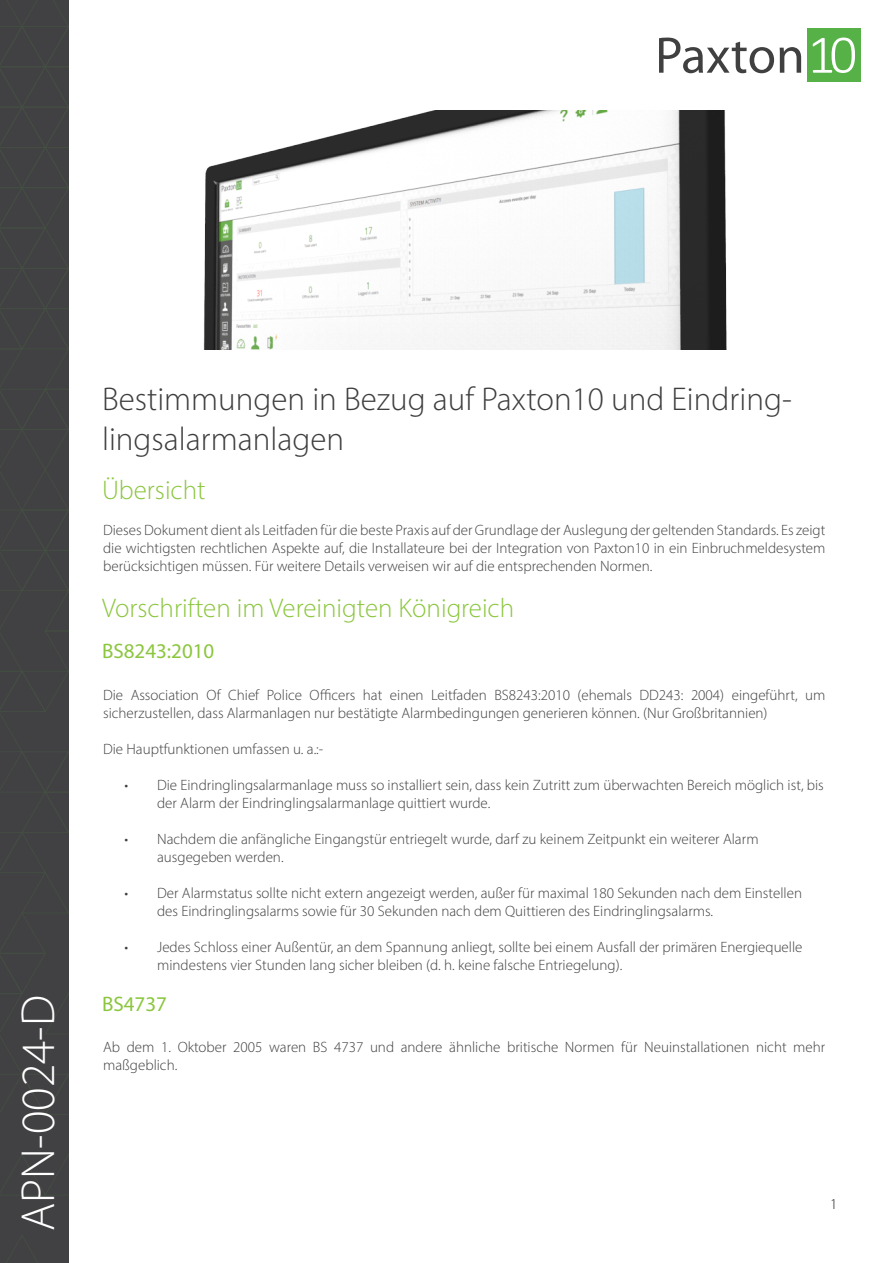
<style>
.page{position:relative;width:893px;height:1263px;background:#fff}
.page>*{position:absolute;margin:0;border:0;box-sizing:border-box;transform-origin:0 0}
.t1{font:300 48px "Myriad Pro";color:#fff}
.t2{font:300 33px/39.6px "Myriad Pro";color:#3e3e3f}
.t3{font:300 27px "Myriad Pro";color:#8bc63e}
.t4{font:21px "Myriad Pro";color:#8bc63e}
.t5{font:300 15px/18px "Myriad Pro";color:#3e3e3f}
.t6{font:300 15px "Myriad Pro";color:#231f20}
</style>
<div class="page">
<img style="left:203px;top:110px;width:524px;height:239px">
<div style="left:0;top:0;width:69px;height:1263px;background:#414042"></div>
<svg style="left:6px;top:1236px;width:32px;height:27px"></svg>
<svg style="left:0;top:0;width:69px;height:1195px"></svg>
<div style="left:807px;top:29px;width:53px;height:53px;background:#56b146"></div>
<svg style="left:813px;top:38px;width:42px;height:35px"></svg>
<svg style="left:659px;top:38px;width:115px;height:35px"></svg>
<svg style="left:780px;top:47px;width:21px;height:26px"></svg>
<p class="t1" style="left:9px;top:1231px;width:238px;rotate:-90deg">APN-0024-D</p>
<p class="t2" style="left:102px;top:379px;width:691px">Bestimmungen in Bezug auf Paxton10 und Eindring&shy;lingsalarmanlagen</p>
<p class="t3" style="left:102px;top:473px;width:105px">Übersicht</p>
<p class="t5" style="left:103px;top:521px;width:724px;text-align:justify">Dieses Dokument dient als Leitfaden für die beste Praxis auf der Grundlage der Auslegung der geltenden Standards. Es zeigt die wichtigsten rechtlichen Aspekte auf, die Installateure bei der Integration von Paxton10 in ein Einbruchmeldesystem berücksichtigen müssen. Für weitere Details verweisen wir auf die entsprechenden Normen.</p>
<p class="t3" style="left:102px;top:592px;width:414px">Vorschriften im Vereinigten Königreich</p>
<p class="t4" style="left:102px;top:638px;width:114px">BS8243:2010</p>
<p class="t5" style="left:103px;top:686px;width:724px">Die Association Of Chief Police Officers hat einen Leitfaden BS8243:2010 (ehemals DD243: 2004) eingeführt, um sicherzustellen, dass Alarmanlagen nur bestätigte Alarmbedingungen generieren können. (Nur Großbritannien)</p>
<p class="t5" style="left:103px;top:740px;width:222px">Die Hauptfunktionen umfassen u. a.:-</p>
<p class="t5" style="left:157px;top:776px;width:668px;text-indent:-33px">• Die Eindringlingsalarmanlage muss so installiert sein, dass kein Zutritt zum überwachten Bereich möglich ist, bis der Alarm der Eindringlingsalarmanlage quittiert wurde.</p>
<p class="t5" style="left:157px;top:830px;width:603px;text-indent:-33px">• Nachdem die anfängliche Eingangstür entriegelt wurde, darf zu keinem Zeitpunkt ein weiterer Alarm ausgegeben werden.</p>
<p class="t5" style="left:157px;top:884px;width:646px;text-indent:-33px">• Der Alarmstatus sollte nicht extern angezeigt werden, außer für maximal 180 Sekunden nach dem Einstellen des Eindringlingsalarms sowie für 30 Sekunden nach dem Quittieren des Eindringlingsalarms.</p>
<p class="t5" style="left:157px;top:938px;width:647px;text-indent:-33px">• Jedes Schloss einer Außentür, an dem Spannung anliegt, sollte bei einem Ausfall der primären Energiequelle mindestens vier Stunden lang sicher bleiben (d. h. keine falsche Entriegelung).</p>
<p class="t4" style="left:102px;top:991px;width:66px">BS4737</p>
<p class="t5" style="left:103px;top:1038px;width:724px">Ab dem 1. Oktober 2005 waren BS 4737 und andere ähnliche britische Normen für Neuinstallationen nicht mehr maßgeblich.</p>
<p class="t6" style="left:830px;top:1195px;width:9px">1</p>
</div>
